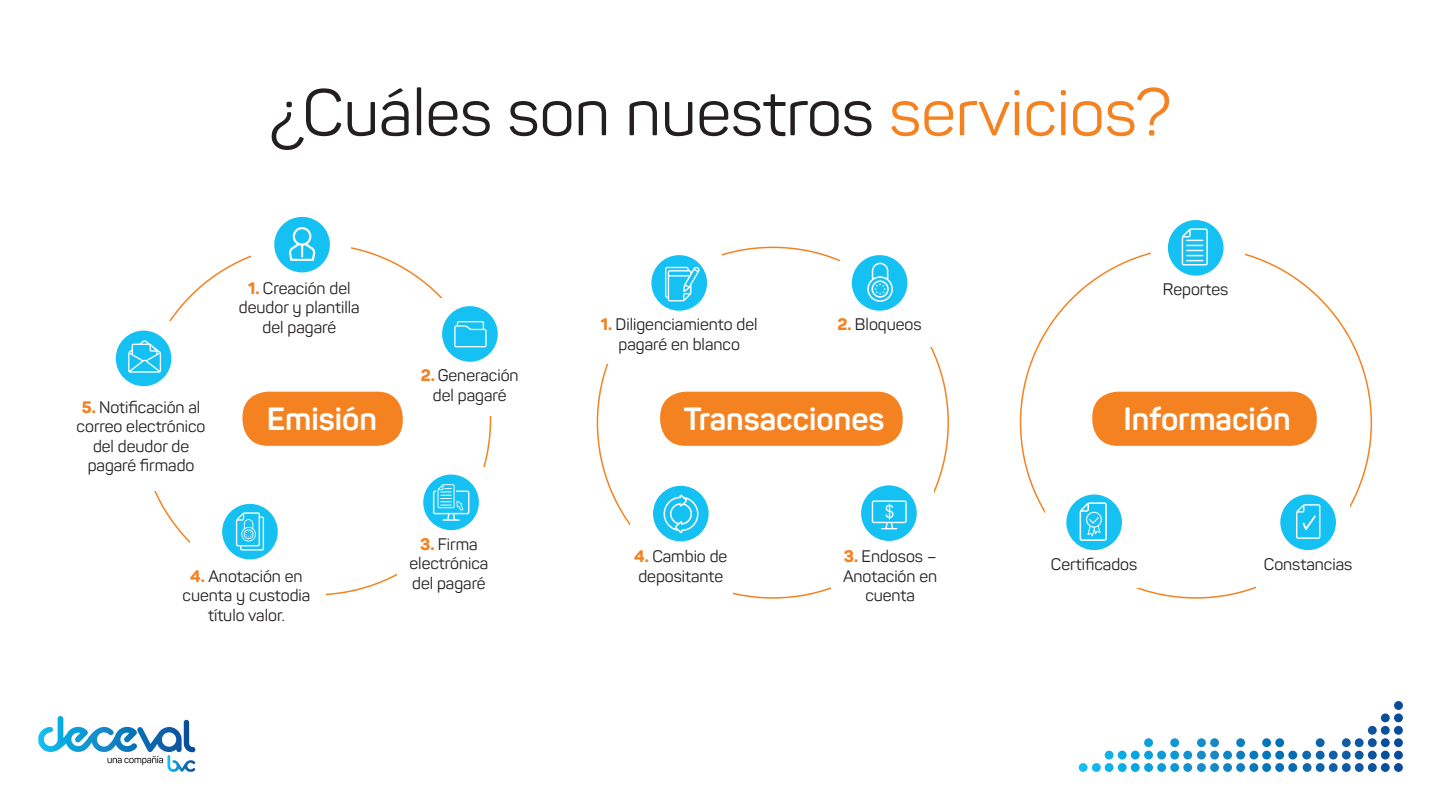
<style>
.page{position:relative;width:1441px;height:810px;background:#fff}
.page>*{position:absolute;margin:0;border:0;box-sizing:border-box;transform-origin:0 0}
.t1{font:64.8px "Panton";color:#231f20}
.t2{font:700 31.8px "Panton";color:#fff}
.t3{font:16.5px/19.5px "Panton";color:#231f20;text-align:center}
.s1{color:#f58220}
.s2{font-weight:800;color:#f58220}
</style>
<div class="page">
<svg style="left:1130px;top:701px;width:272px;height:59px"></svg>
<svg style="left:38px;top:716px;width:157px;height:56px"></svg>
<div style="left:242px;top:392px;width:161px;height:54px;background:#f58220;border-radius:26px"></div>
<div style="left:660px;top:392px;width:242px;height:54px;background:#f58220;border-radius:26px"></div>
<div style="left:1092px;top:392px;width:224px;height:54px;background:#f58220;border-radius:26px"></div>
<div style="left:442px;top:306px;width:55px;height:56px;background:#15c0f2;border-radius:50%"></div>
<svg style="left:454px;top:321px;width:32px;height:26px"></svg>
<div style="left:1167px;top:220px;width:56px;height:56px;background:#15c0f2;border-radius:50%"></div>
<div style="left:423px;top:475px;width:56px;height:55px;background:#15c0f2;border-radius:50%"></div>
<svg style="left:433px;top:484px;width:36px;height:37px"></svg>
<div style="left:1280px;top:495px;width:55px;height:55px;background:#15c0f2;border-radius:50%"></div>
<div style="left:222px;top:504px;width:56px;height:55px;background:#15c0f2;border-radius:50%"></div>
<svg style="left:236px;top:512px;width:28px;height:39px"></svg>
<div style="left:1066px;top:495px;width:55px;height:55px;background:#15c0f2;border-radius:50%"></div>
<div style="left:116px;top:331px;width:55px;height:55px;background:#15c0f2;border-radius:50%"></div>
<svg style="left:128px;top:340px;width:33px;height:33px"></svg>
<div style="left:274px;top:217px;width:56px;height:55px;background:#15c0f2;border-radius:50%"></div>
<svg style="left:288px;top:227px;width:27px;height:34px"></svg>
<div style="left:651px;top:255px;width:56px;height:56px;background:#15c0f2;border-radius:50%"></div>
<svg style="left:665px;top:267px;width:35px;height:34px"></svg>
<div style="left:851px;top:255px;width:56px;height:56px;background:#15c0f2;border-radius:50%"></div>
<svg style="left:867px;top:263px;width:25px;height:39px"></svg>
<div style="left:861px;top:485px;width:55px;height:56px;background:#15c0f2;border-radius:50%"></div>
<svg style="left:871px;top:500px;width:35px;height:29px"></svg>
<div style="left:653px;top:486px;width:55px;height:55px;background:#15c0f2;border-radius:50%"></div>
<svg style="left:663px;top:495px;width:35px;height:38px"></svg>
<svg style="left:1181px;top:228px;width:26px;height:38px"></svg>
<svg style="left:1296px;top:504px;width:24px;height:35px"></svg>
<svg style="left:1079px;top:502px;width:27px;height:39px"></svg>
<p class="t1" style="left:269px;top:73px;width:903px">¿Cuáles son nuestros <span class="s1">servicios?</span></p>
<p class="t3" style="left:77px;top:397px;width:130px"><span class="s2">5.</span> Notificación al correo electrónico del deudor de pagaré firmado</p>
<p class="t3" style="left:239px;top:278px;width:122px"><span class="s2">1.</span> Creación del deudor y plantilla del pagaré</p>
<p class="t3" style="left:601px;top:314px;width:158px"><span class="s2">1.</span> Diligenciamiento del pagaré en blanco</p>
<p class="t3" style="left:837px;top:314px;width:86px"><span class="s2">2.</span> Bloqueos</p>
<p class="t3" style="left:1162px;top:279px;width:67px">Reportes</p>
<p class="t3" style="left:421px;top:365px;width:99px"><span class="s2">2.</span> Generación del pagaré</p>
<p class="t2" style="left:267px;top:399px;width:112px">Emisión</p>
<p class="t2" style="left:683px;top:399px;width:202px">Transacciones</p>
<p class="t2" style="left:1123px;top:399px;width:169px">Información</p>
<p class="t3" style="left:183px;top:566px;width:129px"><span class="s2">4.</span> Anotación en cuenta y custodia título valor.</p>
<p class="t3" style="left:409px;top:534px;width:80px"><span class="s2">3.</span> Firma electrónica del pagaré</p>
<p class="t3" style="left:634px;top:547px;width:95px;text-align:left"><span class="s2">4.</span> Cambio de depositante</p>
<p class="t3" style="left:1050px;top:554px;width:88px">Certificados</p>
<p class="t3" style="left:843px;top:547px;width:96px"><span class="s2">3.</span> Endosos –<br>Anotación en cuenta</p>
<p class="t3" style="left:1263px;top:554px;width:90px">Constancias</p>
</div>
